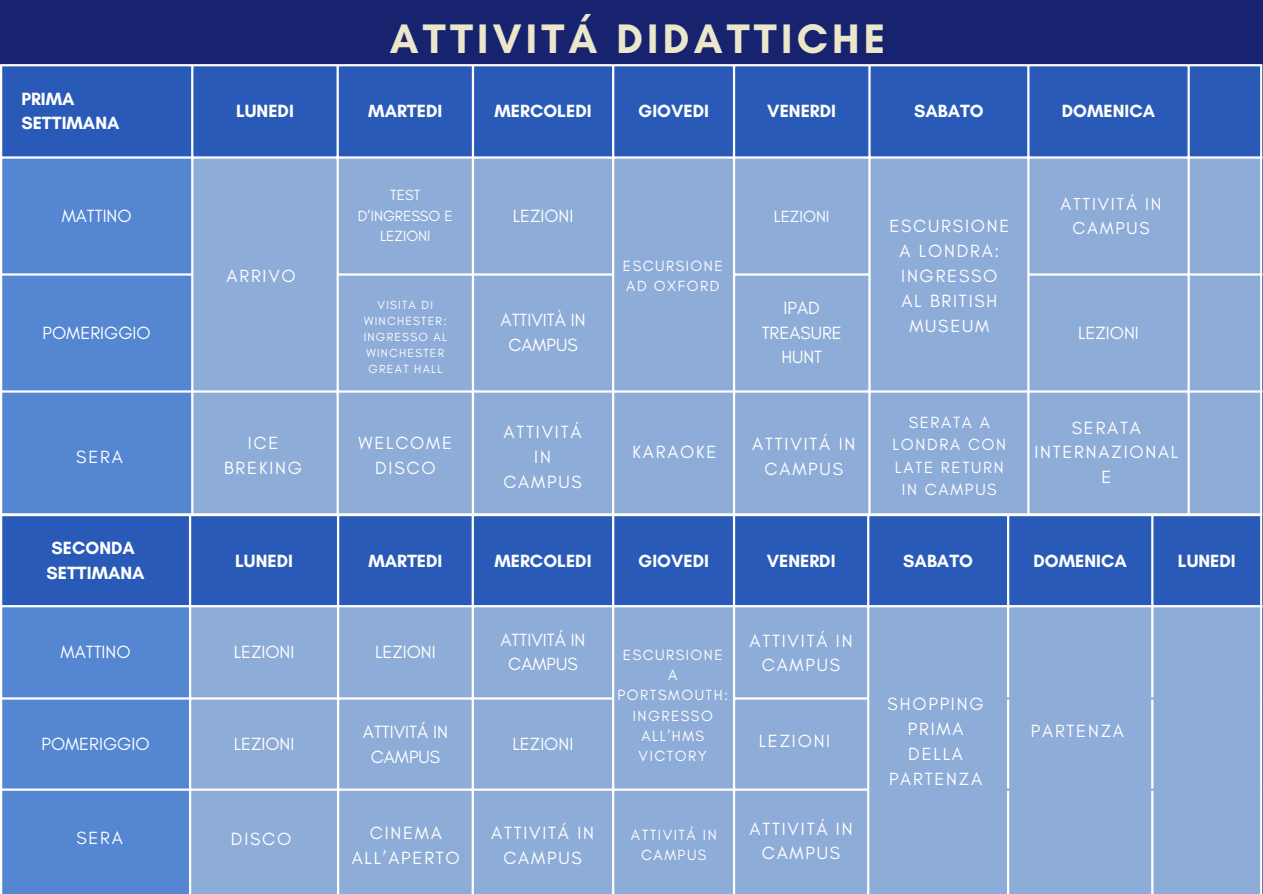
<style>
.page{position:relative;width:1263px;height:894px;background:#fff}
.page>*{position:absolute;margin:0;border:0;box-sizing:border-box;transform-origin:0 0}
.t1{font:700 42px "Glacial Indifference";letter-spacing:.1em;color:#ece6ca}
.t2{font:18px/24.8px "Glacial Indifference";letter-spacing:.1em;color:#fff;text-align:center}
.t3{font:18px/24.8px "Glacial Indifference";color:#fff;text-align:center}
.t4{font:700 18px/24.8px "Glacial Indifference";color:#fff}
.t5{font:17.7px/24.3px "Glacial Indifference";letter-spacing:.1em;color:#fff;text-align:center}
.t6{font:16.5px/22.5px "Glacial Indifference";letter-spacing:.1em;color:#fff;text-align:center}
.t7{font:16.5px "Glacial Indifference";color:#fff}
.t8{font:15px/20.2px "Glacial Indifference";letter-spacing:.1em;color:#fff;text-align:center}
.t9{font:15px/20.2px "Glacial Indifference";color:#fff;text-align:center}
.t10{font:12px/16px "Glacial Indifference";letter-spacing:.1em;color:#fff;text-align:center}
</style>
<div class="page">
<div style="left:0;top:0;width:1263px;height:893px;background:#17236f"></div>
<div style="left:2px;top:66px;width:1258px;height:90px;background:#2a5ab8"></div>
<div style="left:2px;top:159px;width:189px;height:354px;background:#5486d1"></div>
<div style="left:193px;top:159px;width:1067px;height:354px;background:#8eacd8"></div>
<hr style="left:0;top:66px;width:2px;height:447px;background:#fff">
<hr style="left:191px;top:66px;width:2px;height:447px;background:#fff">
<hr style="left:337px;top:66px;width:2px;height:447px;background:#fff">
<hr style="left:472px;top:66px;width:2px;height:447px;background:#fff">
<hr style="left:612px;top:66px;width:2px;height:447px;background:#fff">
<hr style="left:733px;top:66px;width:2px;height:447px;background:#fff">
<hr style="left:868px;top:66px;width:3px;height:447px;background:#fff">
<hr style="left:1027px;top:66px;width:2px;height:447px;background:#fff">
<hr style="left:1187px;top:66px;width:3px;height:447px;background:#fff">
<hr style="left:1260px;top:66px;width:2px;height:447px;background:#fff">
<hr style="left:0;top:64px;width:1262px;height:2px;background:#fff">
<hr style="left:0;top:156px;width:1262px;height:3px;background:#fff">
<hr style="left:0;top:273px;width:193px;height:2px;background:#fff">
<hr style="left:337px;top:273px;width:277px;height:2px;background:#fff">
<hr style="left:733px;top:273px;width:138px;height:2px;background:#fff">
<hr style="left:1027px;top:273px;width:235px;height:2px;background:#fff">
<hr style="left:0;top:390px;width:1262px;height:2px;background:#fff">
<hr style="left:193px;top:273px;width:144px;height:2px;background:#8eacd8">
<hr style="left:614px;top:273px;width:119px;height:2px;background:#8eacd8">
<hr style="left:871px;top:273px;width:156px;height:2px;background:#8eacd8">
<div style="left:2px;top:516px;width:1258px;height:89px;background:#2a5ab8"></div>
<div style="left:2px;top:607px;width:187px;height:286px;background:#5486d1"></div>
<div style="left:191px;top:607px;width:1069px;height:286px;background:#8eacd8"></div>
<hr style="left:0;top:516px;width:2px;height:377px;background:#fff">
<hr style="left:189px;top:516px;width:2px;height:377px;background:#fff">
<hr style="left:337px;top:516px;width:2px;height:377px;background:#fff">
<hr style="left:472px;top:516px;width:2px;height:377px;background:#fff">
<hr style="left:612px;top:516px;width:2px;height:377px;background:#fff">
<hr style="left:733px;top:516px;width:2px;height:377px;background:#fff">
<hr style="left:867px;top:516px;width:2px;height:377px;background:#fff">
<hr style="left:1007px;top:516px;width:2px;height:377px;background:#fff">
<hr style="left:1151px;top:516px;width:2px;height:377px;background:#fff">
<hr style="left:1260px;top:516px;width:2px;height:377px;background:#fff">
<hr style="left:0;top:513px;width:1262px;height:3px;background:#fff">
<hr style="left:0;top:605px;width:1262px;height:2px;background:#fff">
<hr style="left:0;top:697px;width:614px;height:2px;background:#fff">
<hr style="left:733px;top:697px;width:136px;height:2px;background:#fff">
<hr style="left:0;top:788px;width:869px;height:2px;background:#fff">
<hr style="left:614px;top:697px;width:119px;height:2px;background:#8eacd8">
<hr style="left:869px;top:697px;width:391px;height:2px;background:#8eacd8">
<hr style="left:869px;top:788px;width:391px;height:2px;background:#8eacd8">
<hr style="left:1009px;top:893px;width:142px;height:1px;background:#8eacd8">
<p class="t4" style="left:21px;top:86px;width:100px">PRIMA<br>SETTIMANA</p>
<p class="t3" style="left:62px;top:203px;width:72px">MATTINO</p>
<p class="t3" style="left:43px;top:320px;width:110px">POMERIGGIO</p>
<p class="t2" style="left:76px;top:444px;width:48px">SERA</p>
<p class="t4" style="left:47px;top:535px;width:100px">SECONDA<br>SETTIMANA</p>
<h1 class="t1" style="left:390px;top:13px;width:497px">ATTIVITÁ DIDATTICHE</h1>
<p class="t4" style="left:236px;top:98px;width:59px">LUNEDI</p>
<p class="t4" style="left:368px;top:98px;width:76px">MARTEDI</p>
<p class="t4" style="left:494px;top:98px;width:99px">MERCOLEDI</p>
<p class="t4" style="left:638px;top:98px;width:72px">GIOVEDI</p>
<p class="t4" style="left:767px;top:98px;width:70px">VENERDI</p>
<p class="t4" style="left:914px;top:98px;width:71px">SABATO</p>
<p class="t4" style="left:1062px;top:98px;width:95px">DOMENICA</p>
<p class="t9" style="left:358px;top:185px;width:96px">TEST<br>D’INGRESSO E<br>LEZIONI</p>
<p class="t3" style="left:513px;top:203px;width:62px">LEZIONI</p>
<p class="t7" style="left:774px;top:206px;width:57px">LEZIONI</p>
<p class="t2" style="left:227px;top:263px;width:71px">ARRIVO</p>
<p class="t8" style="left:623px;top:255px;width:101px;text-align:left">ESCURSIONE<br>AD OXFORD</p>
<p class="t2" style="left:224px;top:430px;width:79px">ICE<br>BREKING</p>
<p class="t10" style="left:364px;top:296px;width:85px">VISITA DI<br>WINCHESTER:<br>INGRESSO AL<br>WINCHESTER<br>GREAT HALL</p>
<p class="t2" style="left:359px;top:430px;width:95px">WELCOME<br>DISCO</p>
<p class="t3" style="left:501px;top:307px;width:86px">ATTIVITÀ IN<br>CAMPUS</p>
<p class="t3" style="left:762px;top:295px;width:82px">IPAD<br>TREASURE<br>HUNT</p>
<p class="t2" style="left:503px;top:419px;width:80px">ATTIVITÁ<br>IN<br>CAMPUS</p>
<p class="t2" style="left:632px;top:439px;width:86px">KARAOKE</p>
<p class="t2" style="left:752px;top:431px;width:104px">ATTIVITÁ IN<br>CAMPUS</p>
<p class="t2" style="left:889px;top:214px;width:121px">ESCURSIONE<br>A LONDRA:<br>INGRESSO<br>AL BRITISH<br>MUSEUM</p>
<p class="t5" style="left:1060px;top:191px;width:103px">ATTIVITÁ IN<br>CAMPUS</p>
<p class="t3" style="left:1078px;top:320px;width:62px">LEZIONI</p>
<p class="t6" style="left:892px;top:410px;width:115px">SERATA A<br>LONDRA CON<br>LATE RETURN<br>IN CAMPUS</p>
<p class="t2" style="left:1034px;top:415px;width:145px">SERATA<br>INTERNAZIONAL<br>E</p>
<p class="t4" style="left:235px;top:548px;width:59px">LUNEDI</p>
<p class="t4" style="left:368px;top:548px;width:76px">MARTEDI</p>
<p class="t4" style="left:494px;top:548px;width:99px">MERCOLEDI</p>
<p class="t4" style="left:638px;top:548px;width:72px">GIOVEDI</p>
<p class="t4" style="left:767px;top:548px;width:70px">VENERDI</p>
<p class="t4" style="left:903px;top:548px;width:71px">SABATO</p>
<p class="t4" style="left:1033px;top:548px;width:95px">DOMENICA</p>
<p class="t4" style="left:1178px;top:548px;width:59px">LUNEDI</p>
<p class="t3" style="left:61px;top:639px;width:72px">MATTINO</p>
<p class="t3" style="left:234px;top:639px;width:62px">LEZIONI</p>
<p class="t3" style="left:375px;top:639px;width:62px">LEZIONI</p>
<p class="t3" style="left:42px;top:731px;width:110px">POMERIGGIO</p>
<p class="t3" style="left:234px;top:731px;width:62px">LEZIONI</p>
<p class="t3" style="left:363px;top:719px;width:86px">ATTIVITÁ IN<br>CAMPUS</p>
<p class="t3" style="left:500px;top:626px;width:86px">ATTIVITÁ IN<br>CAMPUS</p>
<p class="t3" style="left:513px;top:731px;width:62px">LEZIONI</p>
<p class="t8" style="left:617px;top:644px;width:112px">ESCURSIONE<br>A<br>PORTSMOUTH:<br>INGRESSO<br>ALL’HMS<br>VICTORY</p>
<p class="t2" style="left:76px;top:824px;width:48px">SERA</p>
<p class="t2" style="left:231px;top:826px;width:62px">DISCO</p>
<p class="t2" style="left:352px;top:820px;width:110px">CINEMA<br>ALL’APERTO</p>
<p class="t2" style="left:491px;top:820px;width:104px">ATTIVITÁ IN<br>CAMPUS</p>
<p class="t8" style="left:631px;top:824px;width:87px">ATTIVITÁ IN<br>CAMPUS</p>
<p class="t2" style="left:749px;top:627px;width:104px">ATTIVITÁ IN<br>CAMPUS</p>
<p class="t2" style="left:759px;top:728px;width:73px">LEZIONI</p>
<p class="t2" style="left:749px;top:815px;width:104px">ATTIVITÁ IN<br>CAMPUS</p>
<p class="t2" style="left:888px;top:691px;width:97px">SHOPPING<br>PRIMA<br>DELLA<br>PARTENZA</p>
<p class="t2" style="left:1031px;top:718px;width:95px">PARTENZA</p>
</div>
